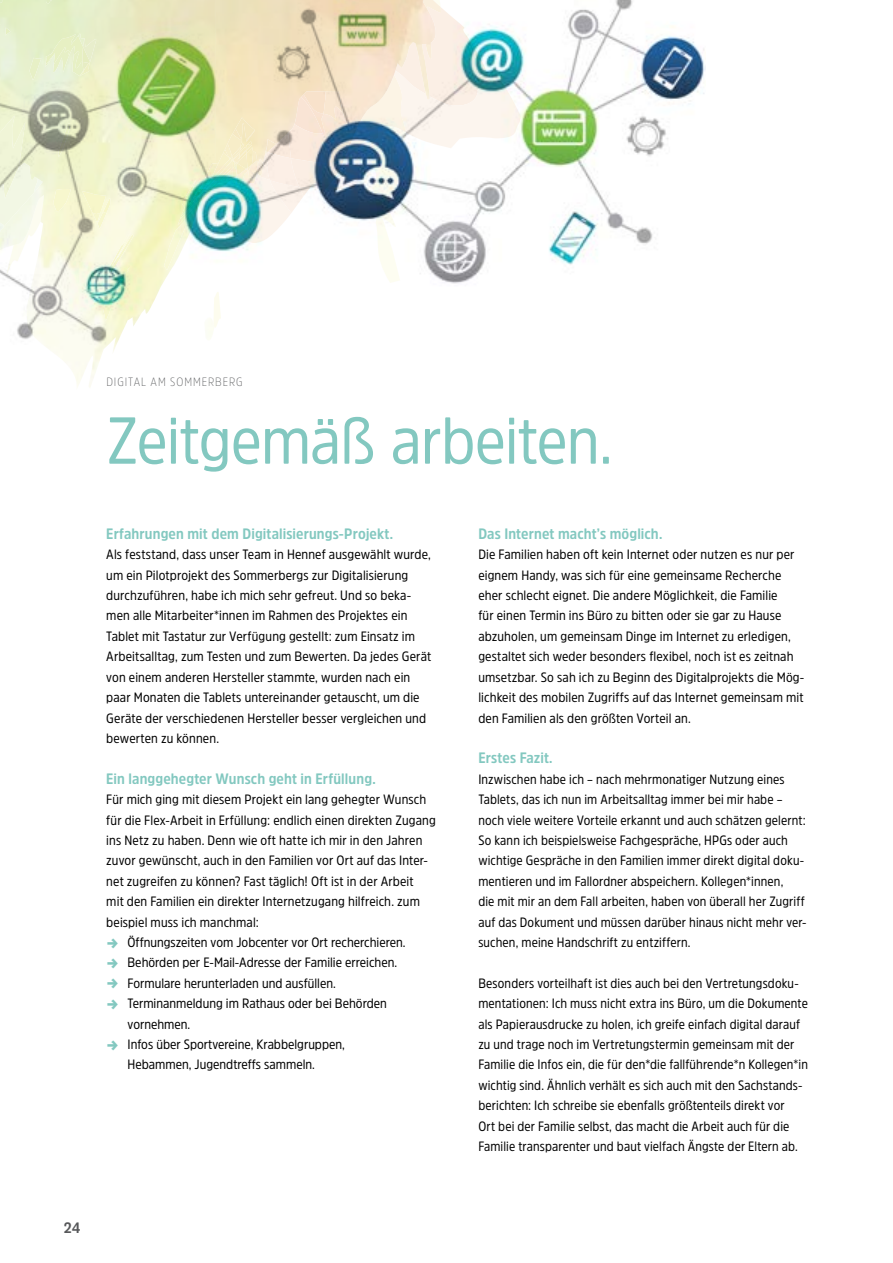
<style>
.page{position:relative;width:893px;height:1263px;background:#fff}
.page>*{position:absolute;margin:0;border:0;box-sizing:border-box;transform-origin:0 0}
.t1{font:66px "Amsi Pro Narw";letter-spacing:-.015em;color:#83c8c0}
.t2{font:700 15px "Amsi Pro Narw";letter-spacing:.01em;color:#83c8c0}
.t3{font:700 15px "Amsi Pro Narw";color:#58595b}
.t4{font:13.5px/20.4px "Amsi Pro Narw";letter-spacing:.01em;color:#000}
.t5{font:200 12px "Amsi Pro Narw";letter-spacing:.085em;color:#58595b}
</style>
<div class="page">
<img style="left:0;top:0;width:705px;height:345px">
<hr style="left:892px;top:0;width:1px;height:845px;background:#dceeeb">
<p class="t5" style="left:106px;top:373px;width:138px">DIGITAL AM SOMMERBERG</p>
<h1 class="t1" style="left:106px;top:395px;width:508px">Zeitgemäß arbeiten.</h1>
<p class="t2" style="left:106px;top:523px;width:288px">Erfahrungen mit dem Digitalisierungs-Projekt.</p>
<p class="t4" style="left:106px;top:544px;width:326px">Als feststand, dass unser Team in Hennef ausgewählt wurde, um ein Pilotprojekt des Sommerbergs zur Digitalisierung durchzuführen, habe ich mich sehr gefreut. Und so beka&shy;men alle Mitarbeiter*innen im Rahmen des Projektes ein Tablet mit Tastatur zur Verfügung gestellt: zum Einsatz im Arbeitsalltag, zum Testen und zum Bewerten. Da jedes Gerät von einem anderen Hersteller stammte, wurden nach ein paar Monaten die Tablets untereinander getauscht, um die Geräte der verschiedenen Hersteller besser vergleichen und bewerten zu können.</p>
<p class="t2" style="left:106px;top:768px;width:271px">Ein langgehegter Wunsch geht in Erfüllung.</p>
<p class="t4" style="left:106px;top:789px;width:322px">Für mich ging mit diesem Projekt ein lang gehegter Wunsch</p>
<p class="t4" style="left:106px;top:809px;width:331px">für die Flex-Arbeit in Erfüllung: endlich einen direkten Zugang</p>
<p class="t4" style="left:106px;top:830px;width:318px">ins Netz zu haben. Denn wie oft hatte ich mir in den Jahren</p>
<p class="t4" style="left:106px;top:850px;width:323px">zuvor gewünscht, auch in den Familien vor Ort auf das Inter-</p>
<p class="t4" style="left:106px;top:870px;width:309px">net zugreifen zu können? Fast täglich! Oft ist in der Arbeit</p>
<p class="t4" style="left:106px;top:891px;width:315px">mit den Familien ein direkter Internetzugang hilfreich. zum</p>
<p class="t4" style="left:106px;top:911px;width:154px">beispiel muss ich manchmal:</p>
<p class="t4" style="left:128px;top:932px;width:279px">Öffnungszeiten vom Jobcenter vor Ort recherchieren.</p>
<p class="t4" style="left:128px;top:952px;width:271px">Behörden per E-Mail-Adresse der Familie erreichen.</p>
<p class="t4" style="left:128px;top:972px;width:210px">Formulare herunterladen und ausfüllen.</p>
<p class="t4" style="left:128px;top:993px;width:261px">Terminanmeldung im Rathaus oder bei Behörden</p>
<p class="t4" style="left:128px;top:1013px;width:64px">vornehmen.</p>
<p class="t4" style="left:128px;top:1034px;width:219px">Infos über Sportvereine, Krabbelgruppen,</p>
<p class="t4" style="left:128px;top:1054px;width:189px">Hebammen, Jugendtreffs sammeln.</p>
<p class="t2" style="left:478px;top:523px;width:186px">Das Internet macht’s möglich.</p>
<p class="t4" style="left:478px;top:544px;width:327px">Die Familien haben oft kein Internet oder nutzen es nur per eignem Handy, was sich für eine gemeinsame Recherche eher schlecht eignet. Die andere Möglichkeit, die Familie<br>für einen Termin ins Büro zu bitten oder sie gar zu Hause abzuholen, um gemeinsam Dinge im Internet zu erledigen, gestaltet sich weder besonders flexibel, noch ist es zeitnah umsetzbar. So sah ich zu Beginn des Digitalprojekts die Mög&shy;lichkeit des mobilen Zugriffs auf das Internet gemeinsam mit den Familien als den größten Vorteil an.</p>
<p class="t2" style="left:478px;top:748px;width:76px">Erstes Fazit.</p>
<p class="t4" style="left:478px;top:768px;width:330px">Inzwischen habe ich – nach mehrmonatiger Nutzung eines Tablets, das ich nun im Arbeitsalltag immer bei mir habe – noch viele weitere Vorteile erkannt und auch schätzen gelernt:<br>So kann ich beispielsweise Fachgespräche, HPGs oder auch wichtige Gespräche in den Familien immer direkt digital doku&shy;mentieren und im Fallordner abspeichern. Kollegen*innen,<br>die mit mir an dem Fall arbeiten, haben von überall her Zugriff auf das Dokument und müssen darüber hinaus nicht mehr ver&shy;suchen, meine Handschrift zu entziffern.</p>
<p class="t4" style="left:478px;top:972px;width:331px">Besonders vorteilhaft ist dies auch bei den Vertretungsdoku&shy;mentationen: Ich muss nicht extra ins Büro, um die Dokumente als Papierausdrucke zu holen, ich greife einfach digital darauf zu und trage noch im Vertretungstermin gemeinsam mit der Familie die Infos ein, die für den*die fallführende*n Kollegen*in wichtig sind. Ähnlich verhält es sich auch mit den Sachstands&shy;berichten: Ich schreibe sie ebenfalls größtenteils direkt vor<br>Ort bei der Familie selbst, das macht die Arbeit auch für die Familie transparenter und baut vielfach Ängste der Eltern ab.</p>
<p class="t3" style="left:64px;top:1217px;width:18px">24</p>
</div>
